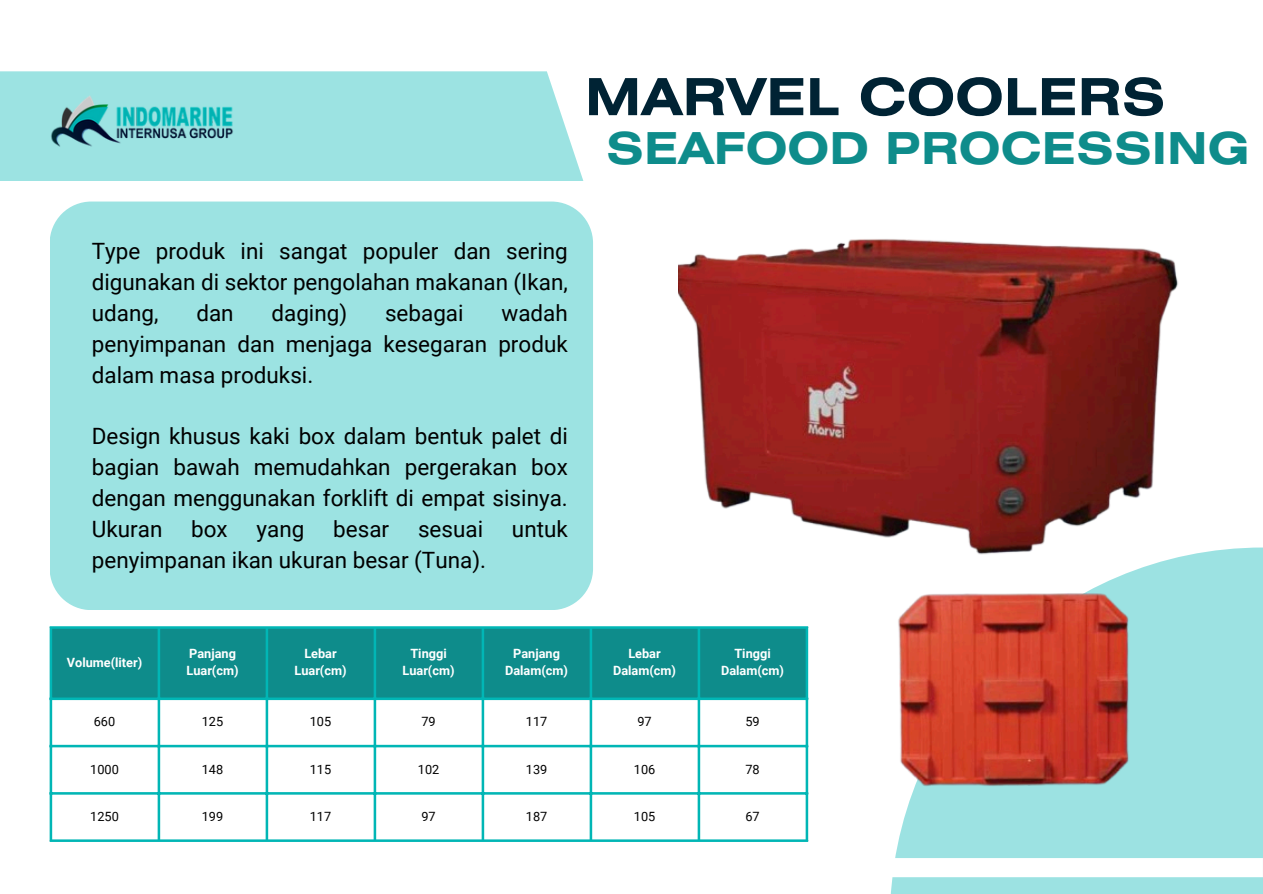
<style>
.page{position:relative;width:1263px;height:894px;background:#fff}
.page>*{position:absolute;margin:0;border:0;box-sizing:border-box;transform-origin:0 0}
.t1{font:700 51px "Helios Ext";color:#002334}
.t2{font:700 43.95px "Helios Ext";color:#0e8c8b}
.t3{font:22.5px/30.9px "Roboto";color:#000;text-align:justify}
.t4{font:700 12.75px/17px "Roboto";color:#fff;text-align:center}
.t5{font:12.75px "Roboto";color:#000}
</style>
<div class="page">
<div style="left:890px;top:547px;width:373px;height:346px;background:#9ce2e2"></div>
<div style="left:0;top:857px;width:1263px;height:19px;background:#fff"></div>
<div style="left:50px;top:201px;width:543px;height:409px;background:#9ce3e2"></div>
<div style="left:0;top:71px;width:583px;height:110px;background:#9ce3e2"></div>
<img style="left:679px;top:239px;width:535px;height:560px">
<div style="left:52px;top:628px;width:754px;height:69px;background:#0e8c8b"></div>
<svg style="left:52px;top:699px;width:754px;height:140px"></svg>
<hr style="left:50px;top:628px;width:2px;height:211px;background:#01b6b5">
<hr style="left:158px;top:628px;width:2px;height:211px;background:#01b6b5">
<hr style="left:266px;top:628px;width:2px;height:211px;background:#01b6b5">
<hr style="left:374px;top:628px;width:2px;height:211px;background:#01b6b5">
<hr style="left:482px;top:628px;width:2px;height:211px;background:#01b6b5">
<hr style="left:590px;top:628px;width:2px;height:211px;background:#01b6b5">
<hr style="left:698px;top:628px;width:2px;height:211px;background:#01b6b5">
<hr style="left:806px;top:628px;width:2px;height:211px;background:#01b6b5">
<hr style="left:50px;top:626px;width:758px;height:2px;background:#01b6b5">
<hr style="left:50px;top:697px;width:758px;height:2px;background:#01b6b5">
<hr style="left:50px;top:744px;width:758px;height:3px;background:#01b6b5">
<hr style="left:50px;top:791px;width:758px;height:3px;background:#01b6b5">
<hr style="left:50px;top:839px;width:758px;height:2px;background:#01b6b5">
<img style="left:51px;top:95px;width:182px;height:52px">
<p class="t1" style="left:585px;top:78px;width:582px">MARVEL COOLERS</p>
<h1 class="t2" style="left:606px;top:132px;width:645px">SEAFOOD PROCESSING</h1>
<p class="t3" style="left:92px;top:236px;width:477px">Type produk ini sangat populer dan sering digunakan di sektor pengolahan makanan (Ikan, udang,</p>
<p class="t3" style="left:196px;top:297px;width:39px">dan</p>
<p class="t3" style="left:271px;top:297px;width:77px">daging)</p>
<p class="t3" style="left:385px;top:297px;width:80px">sebagai</p>
<p class="t3" style="left:92px;top:297px;width:477px;text-indent:410px">wadah penyimpanan dan menjaga kesegaran produk dalam masa produksi.</p>
<p class="t3" style="left:92px;top:421px;width:477px">Design khusus kaki box dalam bentuk palet di bagian bawah memudahkan pergerakan box dengan menggunakan forklift di empat sisinya.<br>Ukuran</p>
<p class="t3" style="left:191px;top:513px;width:38px">box</p>
<p class="t3" style="left:257px;top:513px;width:49px">yang</p>
<p class="t3" style="left:333px;top:513px;width:57px">besar</p>
<p class="t3" style="left:418px;top:513px;width:67px">sesuai</p>
<p class="t3" style="left:512px;top:513px;width:57px">untuk</p>
<p class="t3" style="left:92px;top:544px;width:396px">penyimpanan ikan ukuran besar (Tuna).</p>
<p class="t4" style="left:67px;top:653px;width:77px">Volume(liter)</p>
<p class="t4" style="left:186px;top:645px;width:54px;text-align:left">Panjang<br>Luar(cm)</p>
<p class="t4" style="left:294px;top:645px;width:54px">Lebar<br>Luar(cm)</p>
<p class="t4" style="left:402px;top:645px;width:54px">Tinggi<br>Luar(cm)</p>
<p class="t4" style="left:505px;top:645px;width:64px">Panjang<br>Dalam(cm)</p>
<p class="t4" style="left:613px;top:645px;width:64px">Lebar<br>Dalam(cm)</p>
<p class="t4" style="left:721px;top:645px;width:64px">Tinggi<br>Dalam(cm)</p>
<p class="t5" style="left:94px;top:714px;width:23px">660</p>
<p class="t5" style="left:202px;top:714px;width:23px">125</p>
<p class="t5" style="left:310px;top:714px;width:23px">105</p>
<p class="t5" style="left:421px;top:714px;width:16px">79</p>
<p class="t5" style="left:526px;top:714px;width:23px">117</p>
<p class="t5" style="left:637px;top:714px;width:16px">97</p>
<p class="t5" style="left:745px;top:714px;width:16px">59</p>
<p class="t5" style="left:90px;top:761px;width:30px">1000</p>
<p class="t5" style="left:202px;top:761px;width:23px">148</p>
<p class="t5" style="left:310px;top:761px;width:23px">115</p>
<p class="t5" style="left:418px;top:761px;width:23px">102</p>
<p class="t5" style="left:526px;top:761px;width:23px">139</p>
<p class="t5" style="left:634px;top:761px;width:23px">106</p>
<p class="t5" style="left:745px;top:761px;width:16px">78</p>
<p class="t5" style="left:90px;top:808px;width:30px">1250</p>
<p class="t5" style="left:202px;top:808px;width:23px">199</p>
<p class="t5" style="left:310px;top:808px;width:23px">117</p>
<p class="t5" style="left:421px;top:808px;width:16px">97</p>
<p class="t5" style="left:526px;top:808px;width:23px">187</p>
<p class="t5" style="left:634px;top:808px;width:23px">105</p>
<p class="t5" style="left:745px;top:808px;width:16px">67</p>
</div>
